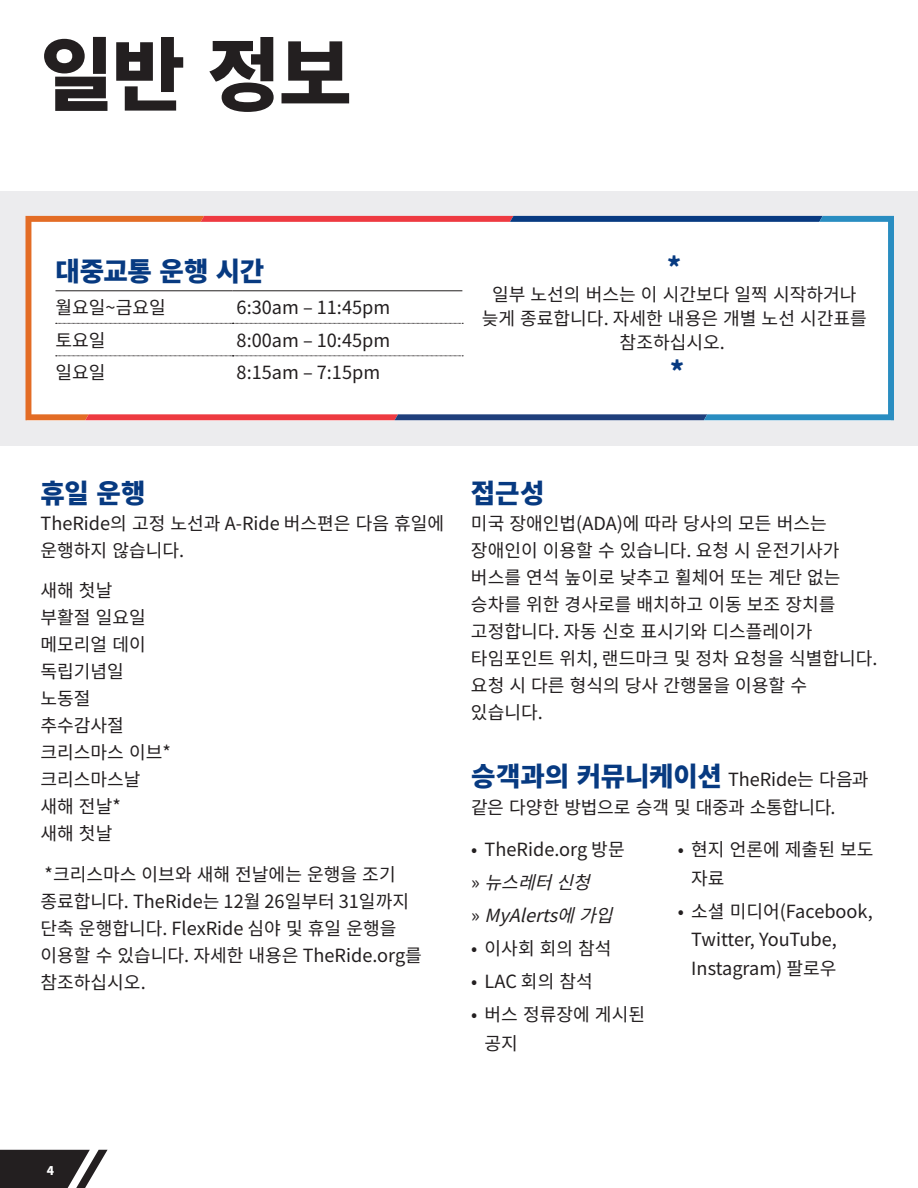
<style>
.page{position:relative;width:918px;height:1188px;background:#fff}
.page>*{position:absolute;margin:0;border:0;box-sizing:border-box;transform-origin:0 0}
.t1{font:900 79.65px "Noto Sans CJ Kkr";color:#231f20}
.t2{font:900 26.55px "Noto Sans CJ Kkr";letter-spacing:-.01em;color:#073a81}
.t3{font:18.15px/27px "Noto Sans CJ Kkr";color:#231f20}
.t4{font:italic 18.15px "Noto Sans CJ Kkr";color:#231f20}
.t5{font:900 12px "Noto Sans CJ Kkr";color:#fff}
.s1{font-weight:900;font-size:26.55px;color:#073a81}
.s2{font-style:normal}
</style>
<div class="page">
<div style="left:0;top:191px;width:918px;height:255px;background:#ececee"></div>
<svg style="left:26px;top:216px;width:868px;height:204px;background:#f5f2f3"></svg>
<svg style="left:0;top:1150px;width:108px;height:38px"></svg>
<div style="left:38px;top:1166px;width:25px;height:22px;background:#231f20"></div>
<h1 class="t1" style="left:40px;top:30px;width:313px">일반 정보</h1>
<h1 class="t2" style="left:56px;top:257px;width:210px">대중교통 운행 시간</h1>
<p class="t3" style="left:56px;top:295px;width:112px">월요일~금요일</p>
<p class="t3" style="left:237px;top:295px;width:155px">6:30am – 11:45pm</p>
<p class="t3" style="left:56px;top:327px;width:52px">토요일</p>
<p class="t3" style="left:237px;top:327px;width:155px">8:00am – 10:45pm</p>
<p class="t3" style="left:56px;top:360px;width:52px">일요일</p>
<p class="t3" style="left:237px;top:360px;width:145px">8:15am – 7:15pm</p>
<p class="t2" style="left:667px;top:252px;width:16px">*</p>
<p class="t3" style="left:482px;top:283px;width:387px;line-height:24px;text-align:center">일부 노선의 버스는 이 시간보다 일찍 시작하거나 늦게 종료합니다. 자세한 내용은 개별 노선 시간표를 참조하십시오.</p>
<p class="t2" style="left:664px;top:356px;width:11px">*</p>
<h1 class="t2" style="left:40px;top:478px;width:107px">휴일 운행</h1>
<p class="t3" style="left:40px;top:510px;width:405px">TheRide의 고정 노선과 A-Ride 버스편은 다음 휴일에 운행하지 않습니다.</p>
<p class="t3" style="left:40px;top:577px;width:132px">새해 첫날<br>부활절 일요일 메모리얼 데이 독립기념일 노동절 추수감사절 크리스마스 이브* 크리스마스날 새해 전날*<br>새해 첫날</p>
<p class="t3" style="left:40px;top:861px;width:383px">*크리스마스 이브와 새해 전날에는 운행을 조기 종료합니다. TheRide는 12월 26일부터 31일까지 단축 운행합니다. FlexRide 심야 및 휴일 운행을 이용할 수 있습니다. 자세한 내용은 TheRide.org를 참조하십시오.</p>
<h1 class="t2" style="left:471px;top:478px;width:75px">접근성</h1>
<p class="t3" style="left:471px;top:510px;width:408px">미국 장애인법(ADA)에 따라 당사의 모든 버스는 장애인이 이용할 수 있습니다. 요청 시 운전기사가 버스를 연석 높이로 낮추고 휠체어 또는 계단 없는 승차를 위한 경사로를 배치하고 이동 보조 장치를 고정합니다. 자동 신호 표시기와 디스플레이가 타임포인트 위치, 랜드마크 및 정차 요청을 식별합니다. 요청 시 다른 형식의 당사 간행물을 이용할 수 있습니다.</p>
<p class="t3" style="left:471px;top:765px;width:399px;line-height:28.5px"><span class="s1">승객과의 커뮤니케이션</span> TheRide는 다음과 같은 다양한 방법으로 승객 및 대중과 소통합니다.</p>
<p class="t3" style="left:471px;top:836px;width:155px">• TheRide.org 방문</p>
<p class="t4" style="left:471px;top:872px;width:132px"><span class="s2">»</span> 뉴스레터신청</p>
<p class="t4" style="left:471px;top:905px;width:155px"><span class="s2">»</span> MyAlerts에가입</p>
<p class="t3" style="left:471px;top:935px;width:142px">• 이사회 회의 참석</p>
<p class="t3" style="left:471px;top:968px;width:123px">• LAC 회의 참석</p>
<p class="t3" style="left:485px;top:1001px;width:162px;line-height:28.5px;text-indent:-14px">• 버스 정류장에 게시된 공지</p>
<p class="t3" style="left:691px;top:836px;width:184px;line-height:28.5px;text-indent:-14px">• 현지 언론에 제출된 보도 자료</p>
<p class="t3" style="left:691px;top:897px;width:183px;line-height:28.5px;text-indent:-14px">• 소셜 미디어(Facebook,<br>Twitter, YouTube,<br>Instagram) 팔로우</p>
<p class="t5" style="left:47px;top:1164px;width:9px">4</p>
</div>
